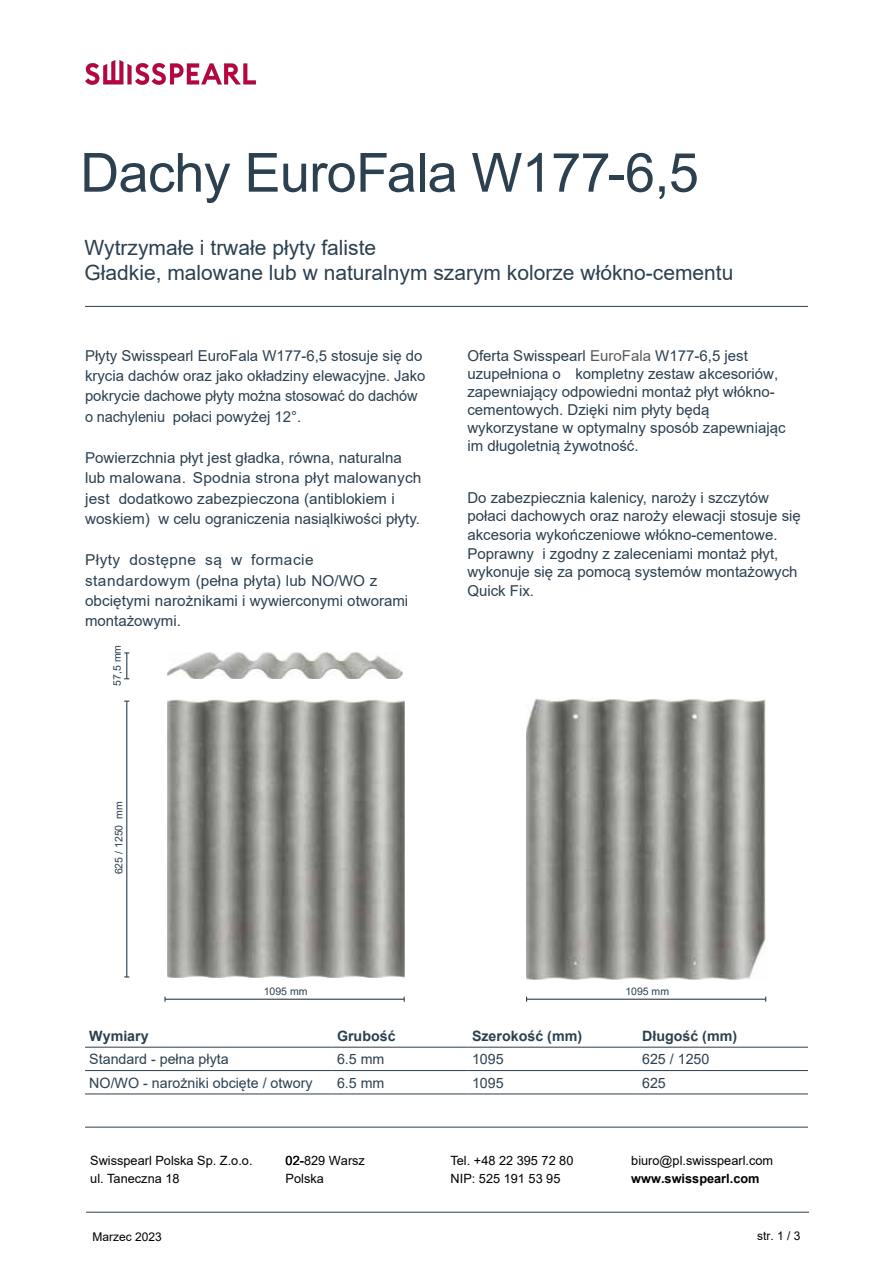
<style>
.page{position:relative;width:893px;height:1263px;background:#fff}
.page>*{position:absolute;margin:0;border:0;box-sizing:border-box;transform-origin:0 0}
.t1{font:54px "Arial";letter-spacing:-.01em;color:#2c4050}
.t2{font:21px/25.5px "Arial";color:#2c4050}
.t3{font:15px/20.2px "Arial";color:#2c4050}
.t4{font:14.25px "Arial";color:#2c4050}
.t5{font:700 14.25px "Arial";color:#2c4050}
.t6{font:12.75px/17.9px "Arial";color:#000}
.t7{font:700 12.75px "Arial";color:#000}
.t8{font:12px "Arial";color:#000}
.t9{font:10.5px "Arial";color:#2c4050}
.s1{color:#58595b}
.s2{font-style:inherit}
</style>
<div class="page">
<hr style="left:85px;top:1047px;width:248px;height:1px;background:#2c4050">
<hr style="left:333px;top:1047px;width:135px;height:1px;background:#2c4050">
<hr style="left:468px;top:1047px;width:170px;height:1px;background:#2c4050">
<hr style="left:638px;top:1047px;width:170px;height:1px;background:#2c4050">
<hr style="left:85px;top:1070px;width:248px;height:1px;background:#2c4050">
<hr style="left:333px;top:1070px;width:135px;height:1px;background:#2c4050">
<hr style="left:468px;top:1070px;width:170px;height:1px;background:#2c4050">
<hr style="left:638px;top:1070px;width:170px;height:1px;background:#2c4050">
<hr style="left:85px;top:1094px;width:248px;height:1px;background:#2c4050">
<hr style="left:333px;top:1094px;width:135px;height:1px;background:#2c4050">
<hr style="left:468px;top:1094px;width:170px;height:1px;background:#2c4050">
<hr style="left:638px;top:1094px;width:170px;height:1px;background:#2c4050">
<hr style="left:85px;top:306px;width:723px;height:1px;background:#2c4050">
<hr style="left:86px;top:1212px;width:723px;height:1px;background:#2c4050">
<hr style="left:85px;top:1127px;width:723px;height:1px;background:#2c4050">
<hr style="left:527px;top:999px;width:239px;height:1px;background:#2c4050">
<hr style="left:165px;top:999px;width:239px;height:1px;background:#2c4050">
<hr style="left:126px;top:701px;width:1px;height:276px;background:#2c4050">
<svg style="left:124px;top:652px;width:5px;height:27px"></svg>
<img style="left:526px;top:698px;width:240px;height:282px">
<img style="left:167px;top:652px;width:235px;height:27px">
<img style="left:167px;top:699px;width:238px;height:278px">
<img style="left:85px;top:61px;width:171px;height:23px">
<h1 class="t1" style="left:80px;top:135px;width:620px">Dachy EuroFala W177-6,5</h1>
<h2 class="t2" style="left:84px;top:234px;width:650px">Wytrzymałe i trwałe płyty faliste<br>Gładkie, malowane lub w naturalnym szarym kolorze włókno-cementu</h2>
<p class="t3" style="left:85px;top:345px;width:342px">Płyty Swisspearl EuroFala W177-6,5 stosuje się do krycia dachów oraz jako okładziny elewacyjne. Jako pokrycie dachowe płyty można stosować do dachów o nachyleniu połaci powyżej 12°.</p>
<p class="t3" style="left:85px;top:447px;width:338px">Powierzchnia płyt jest gładka, równa, naturalna lub malowana. Spodnia strona płyt malowanych jest dodatkowo zabezpieczona (antiblokiem i woskiem) w celu ograniczenia nasiąlkiwości płyty.</p>
<p class="t3" style="left:85px;top:550px;width:325px">Płyty dostępne są w formacie standardowym (pełna płyta) lub NO/WO z obciętymi narożnikami i wywierconymi otworami montażowymi.</p>
<p class="t9" style="left:110px;top:686px;width:42px;rotate:-90deg">57,5 mm</p>
<p class="t3" style="left:467px;top:347px;width:320px;line-height:18px">Oferta Swisspearl <span class="s1">EuroFala</span> W177-6,5 jest uzupełniona o kompletny zestaw akcesoriów, zapewniający odpowiedni montaż płyt włókno&shy;cementowych. Dzięki nim płyty będą wykorzystane w optymalny sposób zapewniając im długoletnią żywotność.</p>
<p class="t3" style="left:467px;top:488px;width:335px;line-height:18.6px">Do zabezpiecznia kalenicy, naroży i szczytów połaci dachowych oraz naroży elewacji stosuje się akcesoria wykończeniowe włókno-cementowe.<br>Poprawny i zgodny z zaleceniami montaż płyt, wykonuje się za pomocą systemów montażowych Quick Fix.</p>
<p class="t9" style="left:111px;top:874px;width:74px;rotate:-90deg">625 / 1250 mm</p>
<p class="t9" style="left:264px;top:984px;width:45px">1095 mm</p>
<p class="t9" style="left:625px;top:984px;width:45px">1095 mm</p>
<p class="t5" style="left:89px;top:1026px;width:61px">Wymiary</p>
<p class="t5" style="left:337px;top:1026px;width:60px">Grubość</p>
<p class="t5" style="left:472px;top:1026px;width:112px">Szerokość (mm)</p>
<p class="t5" style="left:642px;top:1026px;width:97px">Długość (mm)</p>
<p class="t4" style="left:89px;top:1049px;width:141px">Standard - pełna płyta</p>
<p class="t4" style="left:337px;top:1049px;width:49px">6.5 mm</p>
<p class="t4" style="left:472px;top:1049px;width:33px">1095</p>
<p class="t4" style="left:642px;top:1049px;width:69px">625 / 1250</p>
<p class="t4" style="left:89px;top:1073px;width:225px">NO/WO - narożniki obcięte / otwory</p>
<p class="t4" style="left:337px;top:1073px;width:49px">6.5 mm</p>
<p class="t4" style="left:472px;top:1073px;width:33px">1095</p>
<p class="t4" style="left:642px;top:1073px;width:25px">625</p>
<p class="t6" style="left:90px;top:1152px;width:164px">Swisspearl Polska Sp. Z.o.o. ul. Taneczna 18</p>
<p class="t6" style="left:286px;top:1152px;width:81px">02-829 Warsz<br>Polska</p>
<p class="t6" style="left:451px;top:1152px;width:124px">Tel. +48 22 395 72 80<br>NIP: 525 191 53 95</p>
<p class="t6" style="left:631px;top:1152px;width:143px">biuro@pl.swisspearl.com</p>
<p class="t7" style="left:631px;top:1170px;width:130px">www.swisspearl.com</p>
<p class="t8" style="left:92px;top:1228px;width:71px">Marzec 2023</p>
<p class="t8" style="left:757px;top:1228px;width:45px">str. 1 / <span class="s2">3</span></p>
</div>
